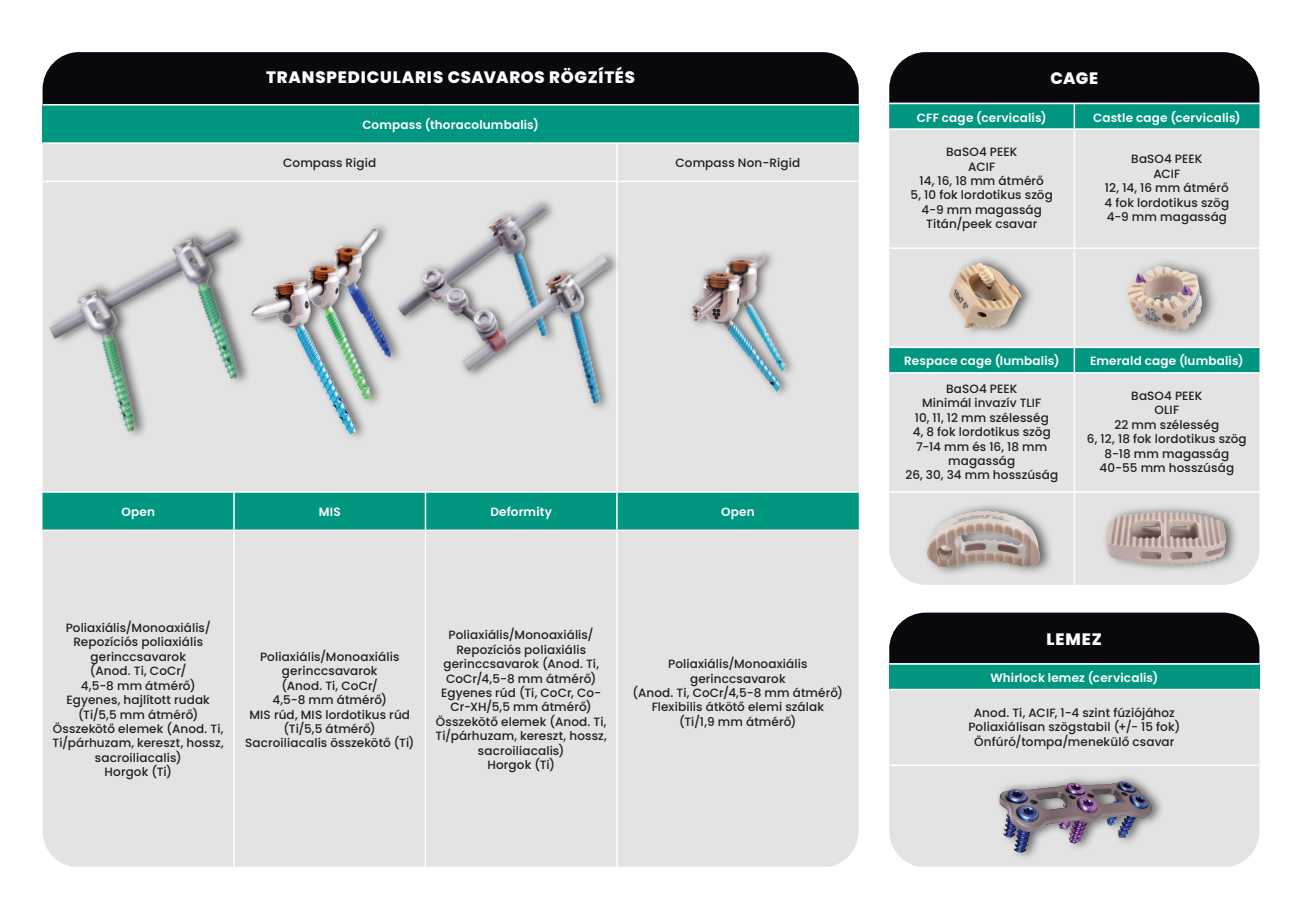
<style>
.page{position:relative;width:1302px;height:919px;background:#fff}
.page>*{position:absolute;margin:0;border:0;box-sizing:border-box;transform-origin:0 0}
.t1{font:800 16.5px "Poppins";letter-spacing:.045em;color:#fff}
.t2{font:500 12px/14.4px "Poppins";letter-spacing:.01em;color:#231f20;text-align:center}
.t3{font:600 12px "Poppins";letter-spacing:.015em;color:#fff}
</style>
<div class="page">
<div style="left:43px;top:144px;width:815px;height:722px;background:#e2e3e2"></div>
<div style="left:889px;top:130px;width:370px;height:454px;background:#e2e3e2"></div>
<div style="left:889px;top:690px;width:370px;height:176px;background:#e2e3e2"></div>
<div style="left:889px;top:612px;width:370px;height:51px;background:#08080d"></div>
<div style="left:43px;top:52px;width:815px;height:52px;background:#08080d"></div>
<div style="left:43px;top:105px;width:815px;height:38px;background:#009680"></div>
<div style="left:361px;top:492px;width:497px;height:37px;background:#009680"></div>
<hr style="left:234px;top:142px;width:191px;height:2px;background:#fff">
<hr style="left:425px;top:142px;width:192px;height:2px;background:#fff">
<hr style="left:617px;top:142px;width:241px;height:2px;background:#fff">
<hr style="left:616px;top:144px;width:1px;height:37px;background:#fff">
<hr style="left:234px;top:181px;width:191px;height:1px;background:#fff">
<hr style="left:617px;top:181px;width:241px;height:1px;background:#fff">
<hr style="left:616px;top:182px;width:1px;height:309px;background:#fff">
<hr style="left:234px;top:491px;width:191px;height:1px;background:#fff">
<hr style="left:425px;top:491px;width:192px;height:1px;background:#fff">
<hr style="left:424px;top:492px;width:2px;height:37px;background:#fff">
<hr style="left:617px;top:491px;width:241px;height:1px;background:#fff">
<hr style="left:616px;top:492px;width:1px;height:37px;background:#fff">
<hr style="left:234px;top:529px;width:191px;height:2px;background:#fff">
<hr style="left:233px;top:531px;width:2px;height:335px;background:#fff">
<hr style="left:425px;top:529px;width:192px;height:2px;background:#fff">
<hr style="left:424px;top:531px;width:2px;height:335px;background:#fff">
<hr style="left:617px;top:529px;width:241px;height:2px;background:#fff">
<hr style="left:616px;top:531px;width:1px;height:335px;background:#fff">
<svg style="left:889px;top:52px;width:370px;height:76px;background:#103f3b"></svg>
<hr style="left:1073px;top:130px;width:1px;height:117px;background:#fff">
<hr style="left:889px;top:247px;width:185px;height:2px;background:#fff">
<hr style="left:1074px;top:247px;width:185px;height:2px;background:#fff">
<hr style="left:1073px;top:249px;width:1px;height:110px;background:#fff">
<hr style="left:889px;top:346px;width:185px;height:2px;background:#fff">
<hr style="left:1074px;top:346px;width:185px;height:2px;background:#fff">
<svg style="left:889px;top:347px;width:370px;height:25px;background:#0b9a85"></svg>
<hr style="left:889px;top:372px;width:185px;height:1px;background:#fff">
<hr style="left:1074px;top:372px;width:185px;height:1px;background:#fff">
<hr style="left:1073px;top:373px;width:1px;height:118px;background:#fff">
<hr style="left:889px;top:491px;width:185px;height:1px;background:#fff">
<hr style="left:1074px;top:491px;width:185px;height:1px;background:#fff">
<hr style="left:1073px;top:492px;width:1px;height:92px;background:#fff">
<div style="left:889px;top:664px;width:370px;height:25px;background:#009680"></div>
<hr style="left:889px;top:688px;width:370px;height:2px;background:#fff">
<hr style="left:889px;top:764px;width:370px;height:2px;background:#fff">
<img style="left:975px;top:766px;width:198px;height:101px">
<img style="left:910px;top:252px;width:151px;height:94px">
<img style="left:1096px;top:249px;width:145px;height:94px">
<img style="left:907px;top:493px;width:151px;height:91px">
<div style="left:1101px;top:504px;width:137px;height:69px;background:#231f20;opacity:.67"></div>
<img style="left:1096px;top:498px;width:138px;height:81px">
<img style="left:376px;top:167px;width:253px;height:273px">
<div style="left:247px;top:220px;width:157px;height:222px;background:#e2e3e2"></div>
<img style="left:361px;top:212px;width:40px;height:223px">
<img style="left:42px;top:119px;width:319px;height:416px">
<div style="left:686px;top:248px;width:111px;height:151px;background:#e2e3e2"></div>
<img style="left:671px;top:237px;width:118px;height:173px">
<h1 class="t1" style="left:266px;top:68px;width:370px">TRANSPEDICULARIS CSAVAROS RÖGZÍTÉS</h1>
<h1 class="t1" style="left:1050px;top:69px;width:49px">CAGE</h1>
<p class="t3" style="left:362px;top:118px;width:178px">Compass (thoracolumbalis)</p>
<p class="t2" style="left:283px;top:156px;width:94px">Compass Rigid</p>
<p class="t2" style="left:675px;top:156px;width:126px">Compass Non-Rigid</p>
<p class="t3" style="left:121px;top:505px;width:35px">Open</p>
<p class="t3" style="left:319px;top:505px;width:23px">MIS</p>
<p class="t3" style="left:490px;top:505px;width:63px">Deformity</p>
<p class="t3" style="left:721px;top:505px;width:35px">Open</p>
<p class="t2" style="left:53px;top:620px;width:173px">Poliaxiális/Monoaxiális/<br>Repozíciós poliaxiális gerinccsavarok<br>(Anod. Ti, CoCr/<br>4,5-8 mm átmérő)<br>Egyenes, hajlított rudak (Ti/5,5 mm átmérő)<br>Összekötő elemek (Anod. Ti,<br>Ti/párhuzam, kereszt, hossz, sacroiliacalis)<br>Horgok (Ti)</p>
<p class="t2" style="left:245px;top:649px;width:171px">Poliaxiális/Monoaxiális gerinccsavarok<br>(Anod. Ti, CoCr/<br>4,5-8 mm átmérő)<br>MIS rúd, MIS lordotikus rúd (Ti/5,5 átmérő)<br>Sacroiliacalis összekötő (Ti)</p>
<p class="t2" style="left:435px;top:628px;width:173px">Poliaxiális/Monoaxiális/<br>Repozíciós poliaxiális gerinccsavarok (Anod. Ti,<br>CoCr/4,5-8 mm átmérő)<br>Egyenes rúd (Ti, CoCr, Co-<br>Cr-XH/5,5 mm átmérő)<br>Összekötő elemek (Anod. Ti,<br>Ti/párhuzam, kereszt, hossz, sacroiliacalis)<br>Horgok (Ti)</p>
<p class="t2" style="left:632px;top:656px;width:212px">Poliaxiális/Monoaxiális gerinccsavarok<br>(Anod. Ti, CoCr/4,5-8 mm átmérő)<br>Flexibilis átkötő elemi szálak (Ti/1,9 mm átmérő)</p>
<p class="t3" style="left:916px;top:110px;width:131px">CFF cage (cervicalis)</p>
<p class="t3" style="left:1092px;top:110px;width:149px">Castle cage (cervicalis)</p>
<p class="t2" style="left:910px;top:145px;width:144px">BaSO4 PEEK<br>ACIF<br>14, 16, 18 mm átmérő<br>5, 10 fok lordotikus szög<br>4-9 mm magasság<br>Titán/peek csavar</p>
<p class="t2" style="left:1104px;top:152px;width:126px">BaSO4 PEEK<br>ACIF<br>12, 14, 16 mm átmérő<br>4 fok lordotikus szög<br>4-9 mm magasság</p>
<p class="t3" style="left:904px;top:354px;width:157px">Respace cage (lumbalis)</p>
<p class="t3" style="left:1089px;top:354px;width:155px">Emerald cage (lumbalis)</p>
<p class="t2" style="left:905px;top:381px;width:154px">BaSO4 PEEK<br>Minimál invazív TLIF<br>10, 11, 12 mm szélesség<br>4, 8 fok lordotikus szög<br>7-14 mm és 16, 18 mm magasság<br>26, 30, 34 mm hosszúság</p>
<p class="t2" style="left:1086px;top:388px;width:161px">BaSO4 PEEK<br>OLIF<br>22 mm szélesség<br>6, 12, 18 fok lordotikus szög<br>8-18 mm magasság<br>40-55 mm hosszúság</p>
<h1 class="t1" style="left:1046px;top:629px;width:57px">LEMEZ</h1>
<p class="t3" style="left:990px;top:670px;width:169px">Whirlock lemez (cervicalis)</p>
<p class="t2" style="left:968px;top:705px;width:213px">Anod. Ti, ACIF, 1-4 szint fúziójához<br>Poliaxiálisan szögstabil (+/- 15 fok)<br>Önfúró/tompa/menekülő csavar</p>
</div>
